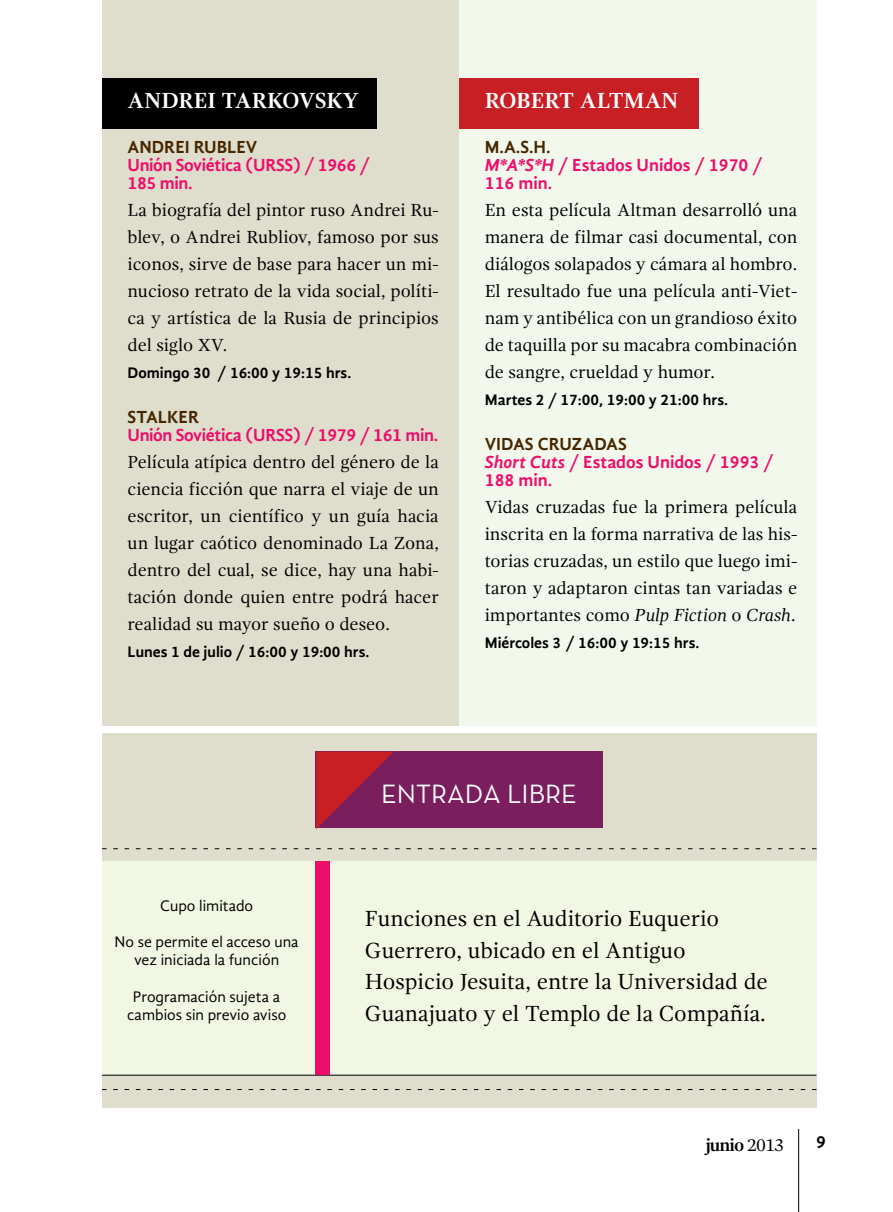
<style>
.page{position:relative;width:893px;height:1212px;background:#fff}
.page>*{position:absolute;margin:0;border:0;box-sizing:border-box;transform-origin:0 0}
.t1{font:27px "Neutra Text";color:#fff}
.t2{font:22.5px/31.5px "Gandhi Serif";color:#000}
.t3{font:700 22.5px "Gandhi Serif";color:#fff}
.t4{font:18px/27px "Gandhi Serif";color:#000;text-align:justify}
.t5{font:700 18px/18px "Gandhi Sans";color:#ed0e6b}
.t6{font:700 18px/18px "Gandhi Sans";letter-spacing:-.02em;color:#ed0e6b}
.t7{font:700 18px "Gandhi Sans";color:#462700}
.t8{font:700 18px "Gandhi Serif";letter-spacing:-.05em;color:#000}
.t9{font:700 18px "Gandhi Sans";color:#000}
.t10{font:700 15.75px "Gandhi Sans";color:#000}
.t11{font:15.75px/18px "Gandhi Sans";color:#000;text-align:center}
.s1{color:#462700}
.s2{font-style:italic}
.s3{font-weight:400}
</style>
<div class="page">
<hr style="left:798px;top:1129px;width:1px;height:83px;background:#000">
<div style="left:102px;top:733px;width:714px;height:375px;background:#dfddcc"></div>
<div style="left:102px;top:0;width:357px;height:725px;background:#dfddcc"></div>
<div style="left:459px;top:0;width:357px;height:725px;background:#f3f8ec"></div>
<div style="left:102px;top:861px;width:714px;height:214px;background:#f1f7e2"></div>
<svg style="left:102px;top:848px;width:714px;height:1px"></svg>
<hr style="left:102px;top:1075px;width:714px;height:1px;background:#000">
<svg style="left:102px;top:1089px;width:714px;height:1px"></svg>
<div style="left:316px;top:861px;width:14px;height:214px;background:#ed0e6b"></div>
<div style="left:316px;top:752px;width:287px;height:76px;background:#7a1e5e"></div>
<svg style="left:316px;top:752px;width:77px;height:77px"></svg>
<div style="left:102px;top:78px;width:274px;height:50px;background:#000"></div>
<div style="left:459px;top:78px;width:239px;height:50px;background:#c81f25"></div>
<p class="t3" style="left:128px;top:88px;width:233px">ANDREI TARKOVSKY</p>
<p class="t7" style="left:128px;top:137px;width:131px">ANDREI RUBLEV</p>
<p class="t6" style="left:128px;top:156px;width:244px">Unión Soviética (URSS) / 1966 /<br>185 min.</p>
<p class="t4" style="left:128px;top:197px;width:313px">La biografía del pintor ruso Andrei Ru&shy;blev, o Andrei Rubliov, famoso por sus iconos, sirve de base para hacer un mi&shy;nucioso retrato de la vida social, políti&shy;ca y artística de la Rusia de principios del siglo XV.</p>
<p class="t10" style="left:128px;top:364px;width:225px">Domingo 30 / 16:00 y 19:15 hrs.</p>
<p class="t7" style="left:128px;top:407px;width:73px">STALKER</p>
<p class="t6" style="left:128px;top:426px;width:312px">Unión Soviética (URSS) / 1979 / 161 min.</p>
<p class="t4" style="left:128px;top:449px;width:313px">Película atípica dentro del género de la ciencia ficción que narra el viaje de un escritor, un científico y un guía hacia un lugar caótico denominado La Zona, dentro del cual, se dice, hay una habi&shy;tación donde quien entre podrá hacer realidad su mayor sueño o deseo.</p>
<p class="t10" style="left:128px;top:643px;width:243px">Lunes 1 de julio / 16:00 y 19:00 hrs.</p>
<p class="t3" style="left:485px;top:88px;width:195px">ROBERT ALTMAN</p>
<p class="t5" style="left:485px;top:138px;width:279px"><span class="s1">M.A.S.H.<br></span><span class="s2">M*A*S*H</span> / Estados Unidos / 1970 /<br>116 min.</p>
<p class="t4" style="left:485px;top:197px;width:314px">En esta película Altman desarrolló una manera de filmar casi documental, con diálogos solapados y cámara al hombro.<br>El resultado fue una película anti-Viet&shy;nam y antibélica con un grandioso éxito de taquilla por su macabra combinación de sangre, crueldad y humor.</p>
<p class="t10" style="left:485px;top:391px;width:245px">Martes 2 / 17:00, 19:00 y 21:00 hrs.</p>
<p class="t5" style="left:485px;top:435px;width:290px"><span class="s1">VIDAS CRUZADAS<br></span><span class="s2">Short Cuts</span> / Estados Unidos / 1993 /<br>188 min.</p>
<p class="t4" style="left:485px;top:494px;width:314px">Vidas cruzadas fue la primera película inscrita en la forma narrativa de las his&shy;torias cruzadas, un estilo que luego imi&shy;taron y adaptaron cintas tan variadas e importantes como <span class="s2">Pulp Fiction</span> o <span class="s2">Crash</span>.</p>
<p class="t10" style="left:485px;top:634px;width:216px">Miércoles 3 / 16:00 y 19:15 hrs.</p>
<p class="t11" style="left:160px;top:897px;width:95px">Cupo limitado</p>
<p class="t11" style="left:115px;top:933px;width:186px">No se permite el acceso una vez iniciada la función</p>
<p class="t11" style="left:127px;top:987px;width:161px">Programación sujeta a cambios sin previo aviso</p>
<h1 class="t1" style="left:381px;top:777px;width:197px">ENTRADA LIBRE</h1>
<p class="t2" style="left:365px;top:903px;width:404px">Funciones en el Auditorio Euquerio Guerrero, ubicado en el Antiguo Hospicio Jesuita, entre la Universidad de Guanajuato y el Templo de la Compañía.</p>
<p class="t8" style="left:705px;top:1134px;width:80px">junio <span class="s3">2013</span></p>
<p class="t9" style="left:816px;top:1131px;width:11px">9</p>
</div>
